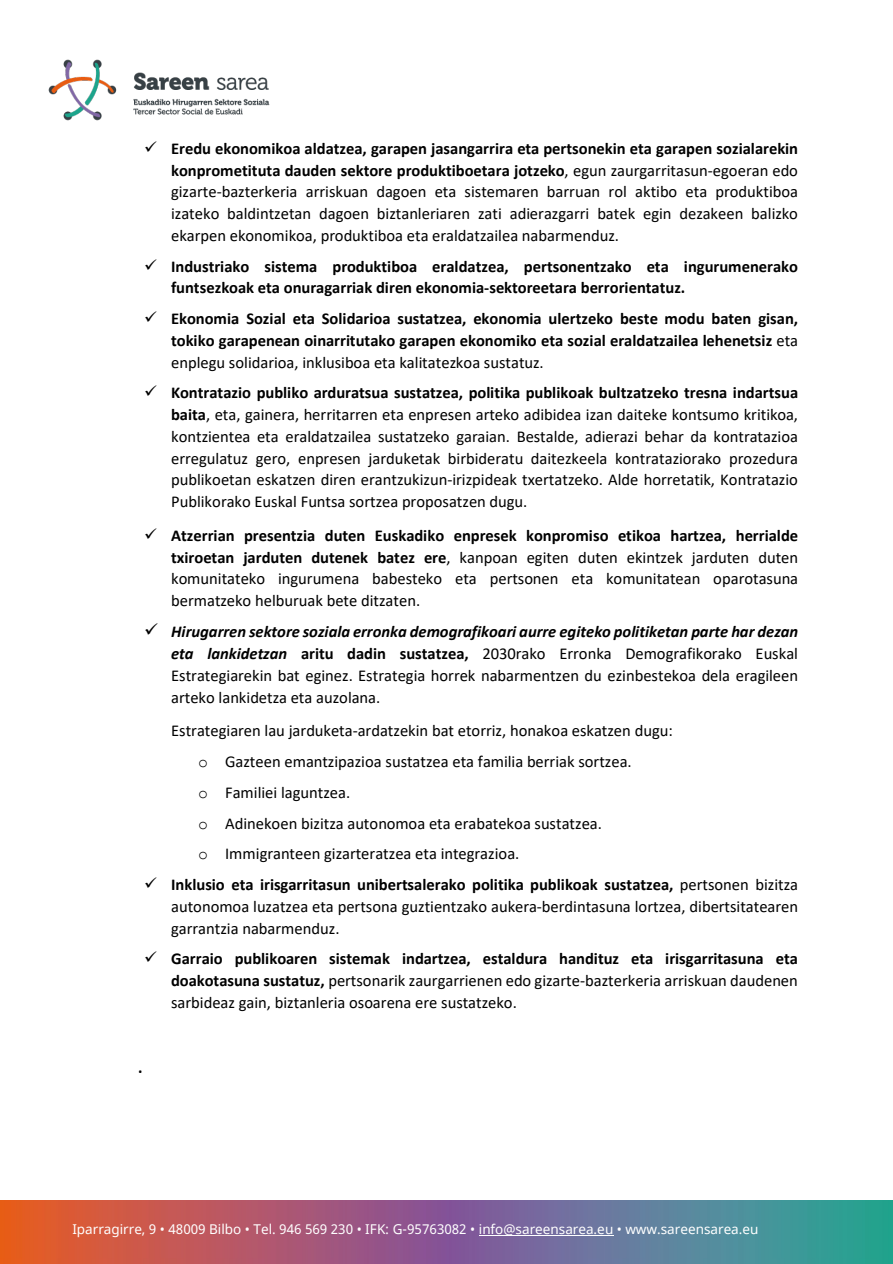
<style>
.page{position:relative;width:893px;height:1264px;background:#fff}
.page>*{position:absolute;margin:0;border:0;box-sizing:border-box;transform-origin:0 0}
.t1{font:16.5px/21.8px "Calibri";color:#000;text-align:justify}
.t2{font:700 16.5px/21.8px "Calibri";letter-spacing:-.005em;color:#000}
.t3{font:13.5px "Noto Sans";color:#fff}
.s1{font-weight:700}
.s2{font-weight:400}
.s3{font-weight:700;font-style:italic}
.s4{font-family:"Courier New"}
</style>
<div class="page">
<img style="left:48px;top:59px;width:222px;height:62px">
<img style="left:0;top:1200px;width:892px;height:63px">
<hr style="left:479px;top:1234px;width:134px;height:1px;background:#fff">
<p class="t1" style="left:171px;top:137px;width:628px;text-indent:-27px">✓ <span class="s1">Eredu ekonomikoa aldatzea, garapen jasangarrira eta pertsonekin eta garapen sozialarekin konprometituta dauden sektore produktiboetara jotzeko</span>, egun zaurgarritasun-egoeran edo gizarte-bazterkeria arriskuan dagoen eta sistemaren barruan rol aktibo eta produktiboa izateko baldintzetan dagoen biztanleriaren zati adierazgarri batek egin dezakeen balizko ekarpen ekonomikoa, produktiboa eta eraldatzailea nabarmenduz.</p>
<p class="t2" style="left:171px;top:255px;width:628px;text-indent:-27px">✓ Industriako sistema produktiboa eraldatzea, pertsonentzako eta ingurumenerako funtsezkoak eta onuragarriak diren ekonomia-sektoreetara berrorientatuz.</p>
<p class="t2" style="left:171px;top:307px;width:628px;text-align:justify;text-indent:-27px">✓ Ekonomia Sozial eta Solidarioa sustatzea, ekonomia ulertzeko beste modu baten gisan, tokiko garapenean oinarritutako garapen ekonomiko eta sozial eraldatzailea lehenetsiz <span class="s2">eta enplegu solidarioa, inklusiboa eta kalitatezkoa sustatuz.</span></p>
<p class="t1" style="left:171px;top:381px;width:628px;text-indent:-27px">✓ <span class="s1">Kontratazio publiko arduratsua sustatzea, politika publikoak bultzatzeko tresna indartsua baita</span>, eta, gainera, herritarren eta enpresen arteko adibidea izan daiteke kontsumo kritikoa, kontzientea eta eraldatzailea sustatzeko garaian. Bestalde, adierazi behar da kontratazioa erregulatuz gero, enpresen jarduketak birbideratu daitezkeela kontrataziorako prozedura publikoetan eskatzen diren erantzukizun-irizpideak txertatzeko. Alde horretatik, Kontratazio Publikorako Euskal Funtsa sortzea proposatzen dugu.</p>
<p class="t1" style="left:171px;top:524px;width:628px;text-indent:-27px">✓ <span class="s1">Atzerrian presentzia duten Euskadiko enpresek konpromiso etikoa hartzea, herrialde txiroetan jarduten dutenek batez ere</span>, kanpoan egiten duten ekintzek jarduten duten komunitateko ingurumena babesteko eta pertsonen eta komunitatean oparotasuna bermatzeko helburuak bete ditzaten.</p>
<p class="t1" style="left:171px;top:620px;width:628px;text-indent:-27px">✓ <span class="s3">Hirugarren sektore soziala erronka demografikoari aurre egiteko politiketan parte har dezan eta lankidetzan</span> <span class="s1">aritu dadin sustatzea,</span> 2030rako Erronka Demografikorako Euskal Estrategiarekin bat eginez. Estrategia horrek nabarmentzen du ezinbestekoa dela eragileen arteko lankidetza eta auzolana.</p>
<p class="t1" style="left:171px;top:719px;width:503px">Estrategiaren lau jarduketa-ardatzekin bat etorriz, honakoa eskatzen dugu:</p>
<p class="t1" style="left:198px;top:750px;width:435px"><span class="s4">o</span> Gazteen emantzipazioa sustatzea eta familia berriak sortzea.</p>
<p class="t1" style="left:198px;top:781px;width:154px"><span class="s4">o</span> Familiei laguntzea.</p>
<p class="t1" style="left:198px;top:811px;width:405px"><span class="s4">o</span> Adinekoen bizitza autonomoa eta erabatekoa sustatzea.</p>
<p class="t1" style="left:198px;top:842px;width:323px"><span class="s4">o</span> Immigranteen gizarteratzea eta integrazioa.</p>
<p class="t1" style="left:171px;top:873px;width:628px;text-indent:-27px">✓ <span class="s1">Inklusio eta irisgarritasun unibertsalerako politika publikoak sustatzea,</span> pertsonen bizitza autonomoa luzatzea eta pertsona guztientzako aukera-berdintasuna lortzea, dibertsitatearen garrantzia nabarmenduz.</p>
<p class="t1" style="left:171px;top:947px;width:628px;text-indent:-27px">✓ <span class="s1">Garraio publikoaren sistemak indartzea, estaldura handituz eta irisgarritasuna eta doakotasuna sustatuz,</span> pertsonarik zaurgarrienen edo gizarte-bazterkeria arriskuan daudenen sarbideaz gain, biztanleria osoarena ere sustatzeko.</p>
<p class="t2" style="left:138px;top:1055px;width:6px">.</p>
<p class="t3" style="left:72px;top:1219px;width:687px">Iparragirre, 9 • 48009 Bilbo • Tel. 946 569 230 • IFK: G-95763082 • info@sareensarea.eu • www.sareensarea.eu</p>
</div>
